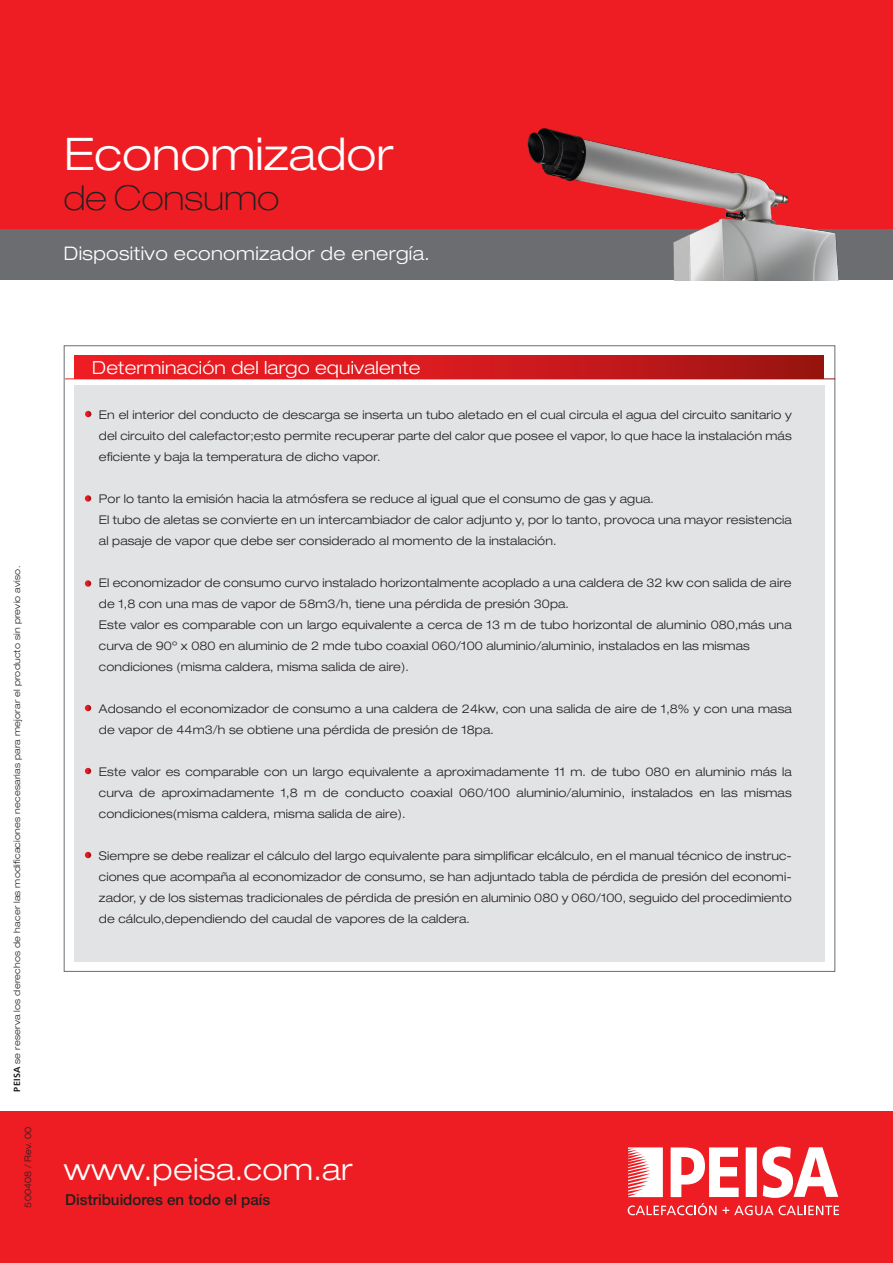
<style>
.page{position:relative;width:893px;height:1263px;background:#fff}
.page>*{position:absolute;margin:0;border:0;box-sizing:border-box;transform-origin:0 0}
.t1{font:300 expanded 45px "Helvetica Neue LT Std";color:#fff}
.t2{font:100 expanded 34.5px "Helvetica Neue LT Std";color:#231f20}
.t3{font:300 expanded 30.3px "Helvetica Neue LT Std";letter-spacing:.01em;color:#fff}
.t4{font:300 expanded 18.75px "Helvetica Neue LT Std";letter-spacing:.02em;color:#fff}
.t5{font:300 expanded 18px "Helvetica Neue LT Std";letter-spacing:.01em;color:#fff}
.t6{font:500 15.15px "Helvetica Neue LT Std";color:#231f20}
.t7{font:300 expanded 12px/21px "Helvetica Neue LT Std";letter-spacing:.01em;color:#231f20}
.t8{font:300 expanded 9px "Helvetica Neue LT Std";letter-spacing:.025em;color:#231f20}
.s1{font-family:"Frutiger";font-weight:700;font-stretch:normal}
</style>
<div class="page">
<div style="left:0;top:228px;width:893px;height:52px;background:#6c6d70"></div>
<div style="left:0;top:0;width:893px;height:229px;background:#ee1d23"></div>
<div style="left:0;top:1112px;width:893px;height:151px;background:#ee1d23"></div>
<img style="left:527px;top:128px;width:312px;height:152px">
<div style="left:75px;top:385px;width:750px;height:577px;background:#e2e3e4"></div>
<div style="left:75px;top:356px;width:749px;height:23px;background:linear-gradient(to right,#f91e26,#a51514)"></div>
<svg style="left:85px;top:411px;width:6px;height:6px"></svg>
<svg style="left:85px;top:495px;width:6px;height:7px"></svg>
<svg style="left:85px;top:580px;width:6px;height:7px"></svg>
<svg style="left:85px;top:705px;width:6px;height:6px"></svg>
<svg style="left:85px;top:768px;width:6px;height:6px"></svg>
<svg style="left:85px;top:852px;width:6px;height:6px"></svg>
<svg style="left:628px;top:1146px;width:211px;height:69px"></svg>
<p class="t1" style="left:64px;top:127px;width:331px">Economizador</p>
<p class="t2" style="left:64px;top:177px;width:217px">de Consumo</p>
<p class="t4" style="left:64px;top:242px;width:367px">Dispositivo economizador de energía.</p>
<p class="t8" style="left:12px;top:1092px;width:527px;rotate:-90deg"><span class="s1">PEISA</span> se reserva los derechos de hacer las modificaciones necesarias para mejorar el producto sin previo aviso.</p>
<p class="t8" style="left:23px;top:1207px;width:82px;rotate:-90deg">500408 / Rev. 00</p>
<p class="t5" style="left:92px;top:357px;width:330px">Determinación del largo equivalente</p>
<p class="t7" style="left:99px;top:404px;width:694px;text-align:justify">En el interior del conducto de descarga se inserta un tubo aletado en el cual circula el agua del circuito sanitario y del circuito del calefactor;esto permite recuperar parte del calor que posee el vapor, lo que hace la instalación más eficiente y baja la temperatura de dicho vapor.</p>
<p class="t7" style="left:99px;top:488px;width:556px">Por lo tanto la emisión hacia la atmósfera se reduce al igual que el consumo de gas y agua.</p>
<p class="t7" style="left:99px;top:509px;width:694px">El tubo de aletas se convierte en un intercambiador de calor adjunto y, por lo tanto, provoca una mayor resistencia al pasaje de vapor que debe ser considerado al momento de la instalación.</p>
<p class="t7" style="left:99px;top:572px;width:694px">El economizador de consumo curvo instalado horizontalmente acoplado a una caldera de 32 kw con salida de aire de 1,8 con una mas de vapor de 58m3/h, tiene una pérdida de presión 30pa.</p>
<p class="t7" style="left:99px;top:614px;width:694px">Este valor es comparable con un largo equivalente a cerca de 13 m de tubo horizontal de aluminio 080,más una curva de 90º x 080 en aluminio de 2 mde tubo coaxial 060/100 aluminio/aluminio, instalados en las mismas</p>
<p class="t7" style="left:99px;top:656px;width:311px">condiciones (misma caldera, misma salida de aire).</p>
<p class="t7" style="left:99px;top:698px;width:694px">Adosando el economizador de consumo a una caldera de 24kw, con una salida de aire de 1,8% y con una masa de vapor de 44m3/h se obtiene una pérdida de presión de 18pa.</p>
<p class="t7" style="left:99px;top:761px;width:694px;text-align:justify">Este valor es comparable con un largo equivalente a aproximadamente 11 m. de tubo 080 en aluminio más la curva de aproximadamente 1,8 m de conducto coaxial 060/100 aluminio/aluminio, instalados en las mismas condiciones(misma caldera, misma salida de aire).</p>
<p class="t7" style="left:99px;top:845px;width:694px;text-align:justify">Siempre se debe realizar el cálculo del largo equivalente para simplificar elcálculo, en el manual técnico de instruc&shy;ciones que acompaña al economizador de consumo, se han adjuntado tabla de pérdida de presión del economi&shy;zador, y de los sistemas tradicionales de pérdida de presión en aluminio 080 y 060/100, seguido del procedimiento de cálculo,dependiendo del caudal de vapores de la caldera.</p>
<p class="t3" style="left:64px;top:1151px;width:290px">www.peisa.com.ar</p>
<p class="t6" style="left:65px;top:1191px;width:207px">Distribuidores en todo el país</p>
</div>
